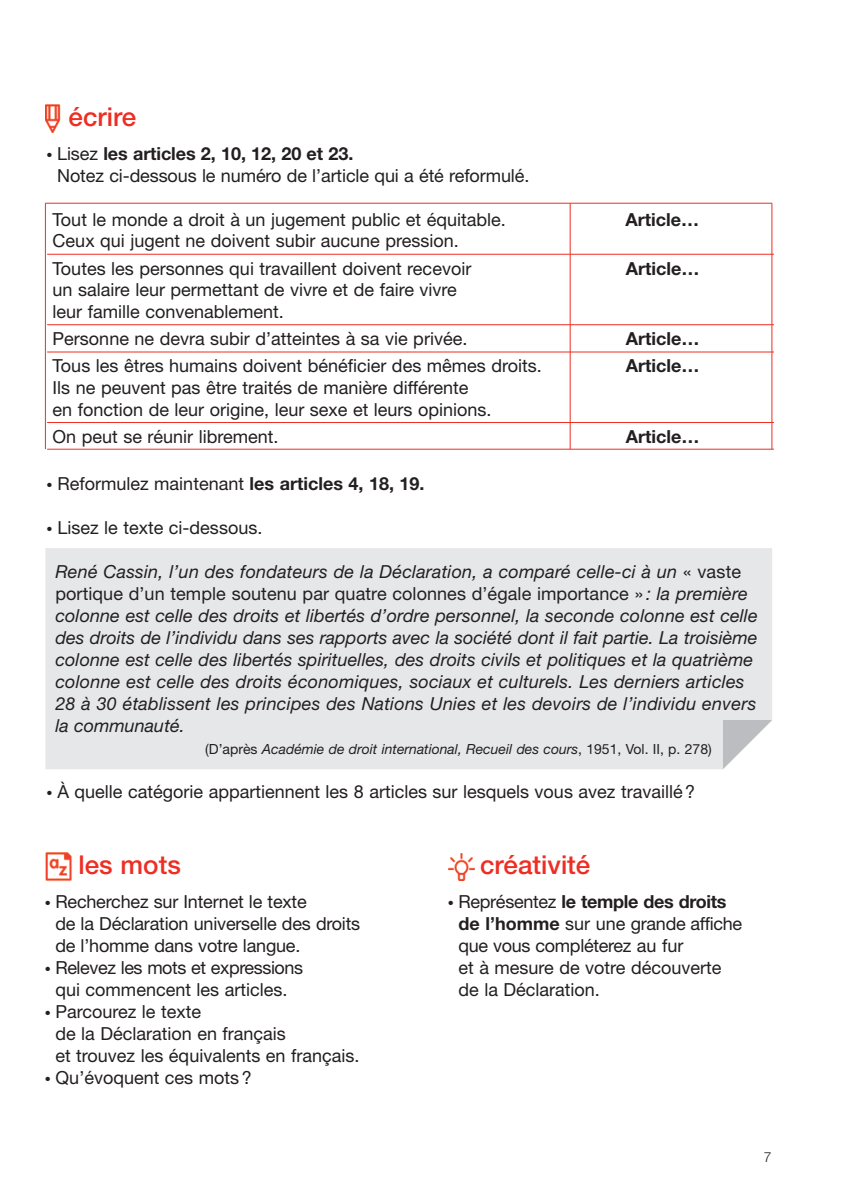
<style>
.page{position:relative;width:851px;height:1191px;background:#fff}
.page>*{position:absolute;margin:0;border:0;box-sizing:border-box;transform-origin:0 0}
.t1{font:500 26px "Helvetica Neue";color:#ee2e22}
.t2{font:18px/22px "Helvetica Neue";color:#231f20}
.t3{font:italic 18px/22px "Helvetica Neue";letter-spacing:.005em;color:#231f20}
.t4{font:18px/22px "Helvetica Neue";letter-spacing:-.02em;color:#231f20;text-align:center}
.t5{font:700 18px "Helvetica Neue";color:#231f20}
.t6{font:italic 14px "Helvetica Neue";color:#231f20}
.t7{font:300 14px "Helvetica Neue";color:#231f20}
.s1{font-weight:700}
.s2{font-style:normal}
</style>
<div class="page">
<hr style="left:47px;top:254px;width:726px;height:1px;background:#ee2e22">
<hr style="left:47px;top:324px;width:726px;height:1px;background:#ee2e22">
<hr style="left:47px;top:352px;width:726px;height:1px;background:#ee2e22">
<hr style="left:47px;top:422px;width:726px;height:1px;background:#ee2e22">
<hr style="left:47px;top:449px;width:726px;height:1px;background:#ee2e22">
<div style="left:45px;top:548px;width:727px;height:221px;background:#e6e7e9"></div>
<hr style="left:45px;top:203px;width:1px;height:246px;background:#ee2e22">
<hr style="left:771px;top:203px;width:1px;height:246px;background:#ee2e22">
<hr style="left:569px;top:203px;width:1px;height:246px;background:#ee2e22">
<img style="left:45px;top:853px;width:27px;height:28px">
<img style="left:448px;top:853px;width:27px;height:27px">
<svg style="left:45px;top:104px;width:1px;height:19px"></svg>
<img style="left:46px;top:104px;width:15px;height:29px">
<hr style="left:45px;top:203px;width:727px;height:1px;background:#ee2e22">
<svg style="left:719px;top:719px;width:53px;height:50px"></svg>
<h1 class="t1" style="left:69px;top:107px;width:69px">écrire</h1>
<p class="t2" style="left:57px;top:144px;width:473px;text-indent:-10px">● Lisez <span class="s1">les articles 2, 10, 12, 20 et 23.<br></span>Notez ci-dessous le numéro de l’article qui a été reformulé.</p>
<p class="t2" style="left:53px;top:210px;width:454px">Tout le monde a droit à un jugement public et équitable.</p>
<p class="t5" style="left:625px;top:213px;width:75px">Article…</p>
<p class="t2" style="left:53px;top:229px;width:420px;line-height:27.2px">Ceux qui jugent ne doivent subir aucune pression.<br>Toutes les personnes qui travaillent doivent recevoir</p>
<p class="t5" style="left:625px;top:262px;width:75px">Article…</p>
<p class="t2" style="left:53px;top:281px;width:405px">un salaire leur permettant de vivre et de faire vivre leur famille convenablement.</p>
<p class="t2" style="left:53px;top:329px;width:416px">Personne ne devra subir d’atteintes à sa vie privée.</p>
<p class="t5" style="left:625px;top:332px;width:75px">Article…</p>
<p class="t2" style="left:53px;top:357px;width:490px">Tous les êtres humains doivent bénéficier des mêmes droits.</p>
<p class="t5" style="left:625px;top:359px;width:75px">Article…</p>
<p class="t2" style="left:53px;top:378px;width:440px">Ils ne peuvent pas être traités de manière différente en fonction de leur origine, leur sexe et leurs opinions.</p>
<p class="t2" style="left:53px;top:427px;width:227px">On peut se réunir librement.</p>
<p class="t5" style="left:625px;top:430px;width:75px">Article…</p>
<p class="t2" style="left:47px;top:474px;width:379px">● Reformulez maintenant <span class="s1">les articles 4, 18, 19.</span></p>
<p class="t2" style="left:47px;top:518px;width:217px">● Lisez le texte ci-dessous.</p>
<p class="t3" style="left:55px;top:562px;width:703px">René Cassin, l’un des fondateurs de la Déclaration, a comparé celle-ci à un <span class="s2">« vaste portique d’un temple soutenu par quatre colonnes d’égale importance »</span> : la première colonne est celle des droits et libertés d’ordre personnel, la seconde colonne est celle des droits de l’individu dans ses rapports avec la société dont il fait partie. La troisième colonne est celle des libertés spirituelles, des droits civils et politiques et la quatrième colonne est celle des droits économiques, sociaux et culturels. Les derniers articles 28 à 30 établissent les principes des Nations Unies et les devoirs de l’individu envers la communauté.</p>
<p class="t6" style="left:205px;top:744px;width:508px"><span class="s2">(D’après</span> Académie de droit international, Recueil des cours<span class="s2">, 1951, Vol. II, p. 278)</span></p>
<p class="t2" style="left:47px;top:782px;width:649px">● À quelle catégorie appartiennent les 8 articles sur lesquels vous avez travaillé?</p>
<h1 class="t1" style="left:78px;top:855px;width:104px">les mots</h1>
<p class="t2" style="left:55px;top:892px;width:306px;text-indent:-10px">● Recherchez sur Internet le texte<br>de la Déclaration universelle des droits de l’homme dans votre langue.</p>
<p class="t4" style="left:45px;top:958px;width:259px">● Relevez les mots et expressions qui commencent les articles.</p>
<p class="t2" style="left:55px;top:1002px;width:305px;text-indent:-10px">● Parcourez le texte<br>de la Déclaration en français<br>et trouvez les équivalents en français.</p>
<p class="t2" style="left:45px;top:1068px;width:208px">● Qu’évoquent ces mots ?</p>
<h1 class="t1" style="left:480px;top:855px;width:112px">créativité</h1>
<p class="t2" style="left:458px;top:892px;width:285px;text-indent:-10px">● Représentez <span class="s1">le temple des droits de l’homme</span> sur une grande affiche que vous compléterez au fur<br>et à mesure de votre découverte de la Déclaration.</p>
<p class="t7" style="left:763px;top:1152px;width:9px">7</p>
</div>
